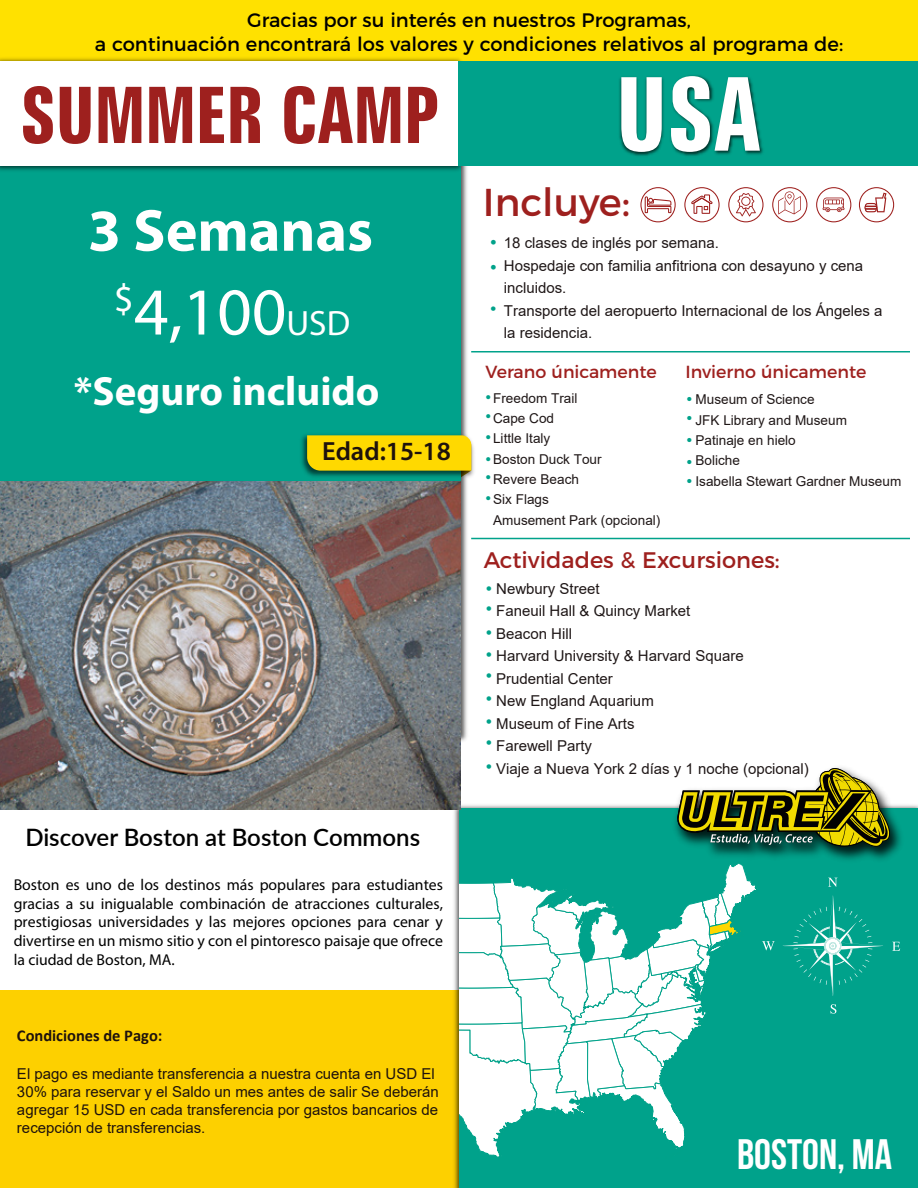
<style>
.page{position:relative;width:918px;height:1188px;background:#fff}
.page>*{position:absolute;margin:0;border:0;box-sizing:border-box;transform-origin:0 0}
.t1{font:700 extra-condensed 102px "Zurich BT";color:#fff}
.t2{font:700 extra-condensed 78px "Zurich BT";color:#9e201e}
.t3{font:67.5px "Myriad Pro";color:#fff}
.t4{font:700 59.85px "Myriad Pro";color:#fff}
.t5{font:42.6px "Bebas Neue";color:#fff}
.t6{font:700 40.95px "Myriad Pro";color:#fff}
.t7{font:38.85px "Montserrat";color:#9e201e}
.t8{font:600 26.4px "Myriad Pro";color:#1e120d}
.t9{font:600 24px "Lato";color:#000}
.t10{font:22.5px "Montserrat";color:#9e201e}
.t11{font:19.5px/23.4px "Montserrat";color:#000;text-align:center}
.t12{font:18.9px/25px "Arial";color:#00a28a}
.t13{font:18px/23.2px "Arial";color:#00a28a}
.t14{font:17.7px "Arial";color:#00a28a}
.t15{font:17.55px "Montserrat";color:#9e201e}
.t16{font:16.65px/19.2px "Arial";color:#00a28a}
.t17{font:700 16.5px "Calibri";color:#1e120d}
.t18{font:16.35px/18.6px "Arial";color:#00a28a}
.t19{font:15.75px/18.9px "Myriad Pro";color:#010001;text-align:justify}
.t20{font:15px/22.5px "Arial";color:#1f1717}
.t21{font:15px/18px "Arial";color:#1e120d}
.t22{font:13.5px/20.4px "Arial";color:#1f1717}
.s1{font-size:35.25px}
</style>
<div class="page">
<div style="left:0;top:991px;width:459px;height:197px;background:#fdd000"></div>
<img style="left:451px;top:805px;width:467px;height:383px">
<div style="left:459px;top:809px;width:459px;height:379px;background:#00a28b"></div>
<div style="left:0;top:1px;width:461px;height:735px;background:#00a28b"></div>
<img style="left:301px;top:432px;width:173px;height:44px">
<svg style="left:307px;top:435px;width:164px;height:47px;background:#c2c21d"></svg>
<img style="left:0;top:482px;width:461px;height:328px">
<svg style="left:859px;top:187px;width:35px;height:35px"></svg>
<svg style="left:640px;top:187px;width:36px;height:35px"></svg>
<svg style="left:684px;top:187px;width:36px;height:35px"></svg>
<svg style="left:728px;top:187px;width:36px;height:35px"></svg>
<svg style="left:772px;top:187px;width:35px;height:35px"></svg>
<svg style="left:816px;top:187px;width:35px;height:35px"></svg>
<svg style="left:783px;top:896px;width:100px;height:100px"></svg>
<svg style="left:828px;top:878px;width:9px;height:9px"></svg>
<svg style="left:892px;top:942px;width:8px;height:9px"></svg>
<svg style="left:830px;top:1004px;width:6px;height:10px"></svg>
<div style="left:0;top:0;width:918px;height:69px;background:#ffe100"></div>
<img style="left:0;top:58px;width:466px;height:116px">
<div style="left:0;top:61px;width:459px;height:104px;background:#fff"></div>
<div style="left:459px;top:61px;width:459px;height:105px;background:#00a28b"></div>
<img style="left:619px;top:75px;width:144px;height:81px">
<img style="left:668px;top:804px;width:240px;height:56px">
<svg style="left:676px;top:767px;width:217px;height:83px"></svg>
<svg style="left:459px;top:863px;width:316px;height:294px"></svg>
<hr style="left:471px;top:351px;width:439px;height:1px;background:#00a28b">
<hr style="left:471px;top:538px;width:439px;height:1px;background:#00a28b">
<h3 class="t11" style="left:95px;top:7px;width:750px">Gracias por su interés en nuestros Programas,<br>a continuación encontrará los valores y condiciones relativos al programa de:</h3>
<h1 class="t1" style="left:616px;top:56px;width:146px">USA</h1>
<h2 class="t2" style="left:20px;top:71px;width:421px">SUMMER CAMP</h2>
<h3 class="t4" style="left:88px;top:192px;width:287px">3 Semanas</h3>
<h3 class="t3" style="left:114px;top:270px;width:238px"><sup>$</sup>4,100<span class="s1">USD</span></h3>
<h3 class="t6" style="left:74px;top:365px;width:307px">*Seguro incluido</h3>
<h3 class="t8" style="left:322px;top:435px;width:130px">Edad:15-18</h3>
<h3 class="t9" style="left:25px;top:820px;width:396px">Discover Boston at Boston Commons</h3>
<p class="t19" style="left:14px;top:875px;width:431px">Boston es uno de los destinos más populares para estudiantes gracias a su inigualable combinación de atracciones culturales, prestigiosas universidades y las mejores opciones para cenar y divertirse en un mismo sitio y con el pintoresco paisaje que ofrece la ciudad de Boston, MA.</p>
<p class="t17" style="left:17px;top:1024px;width:147px">Condiciones de Pago:</p>
<p class="t21" style="left:17px;top:1065px;width:423px">El pago es mediante transferencia a nuestra cuenta en USD El 30% para reservar y el Saldo un mes antes de salir Se deberán agregar 15 USD en cada transferencia por gastos bancarios de recepción de transferencias.</p>
<h3 class="t7" style="left:483px;top:171px;width:149px">Incluye:</h3>
<p class="t12" style="left:490px;top:229px;width:8px">• •</p>
<p class="t14" style="left:490px;top:297px;width:8px">•</p>
<p class="t20" style="left:504px;top:232px;width:380px">18 clases de inglés por semana.<br>Hospedaje con familia anfitriona con desayuno y cena incluidos.<br>Transporte del aeropuerto Internacional de los Ángeles a la residencia.</p>
<p class="t15" style="left:486px;top:358px;width:173px">Verano únicamente</p>
<p class="t15" style="left:685px;top:358px;width:182px">Invierno únicamente</p>
<p class="t18" style="left:486px;top:388px;width:7px">• •</p>
<p class="t18" style="left:486px;top:426px;width:7px;line-height:21.6px">• •</p>
<p class="t18" style="left:486px;top:467px;width:7px;line-height:21.1px">• •</p>
<p class="t22" style="left:493px;top:388px;width:169px">Freedom Trail<br>Cape Cod<br>Little Italy<br>Boston Duck Tour<br>Revere Beach<br>Six Flags<br>Amusement Park (opcional)</p>
<p class="t16" style="left:686px;top:390px;width:7px">• •</p>
<p class="t22" style="left:696px;top:389px;width:207px">Museum of Science<br>JFK Library and Museum<br>Patinaje en hielo<br>Boliche<br>Isabella Stewart Gardner Museum</p>
<p class="t16" style="left:686px;top:429px;width:7px;line-height:22.2px">• •</p>
<p class="t16" style="left:686px;top:472px;width:7px">•</p>
<h3 class="t10" style="left:484px;top:542px;width:298px">Actividades &amp; Excursiones:</h3>
<p class="t20" style="left:496px;top:577px;width:314px">Newbury Street<br>Faneuil Hall &amp; Quincy Market<br>Beacon Hill<br>Harvard University &amp; Harvard Square<br>Prudential Center<br>New England Aquarium<br>Museum of Fine Arts<br>Farewell Party<br>Viaje a Nueva York 2 días y 1 noche (opcional)</p>
<p class="t13" style="left:486px;top:578px;width:8px;line-height:20.7px">• •</p>
<p class="t13" style="left:486px;top:621px;width:8px;line-height:22.6px">• •</p>
<p class="t13" style="left:486px;top:664px;width:8px;text-align:justify">• • •</p>
<p class="t13" style="left:486px;top:731px;width:8px">• •</p>
<h3 class="t5" style="left:737px;top:1131px;width:157px">BOSTON, MA</h3>
</div>
